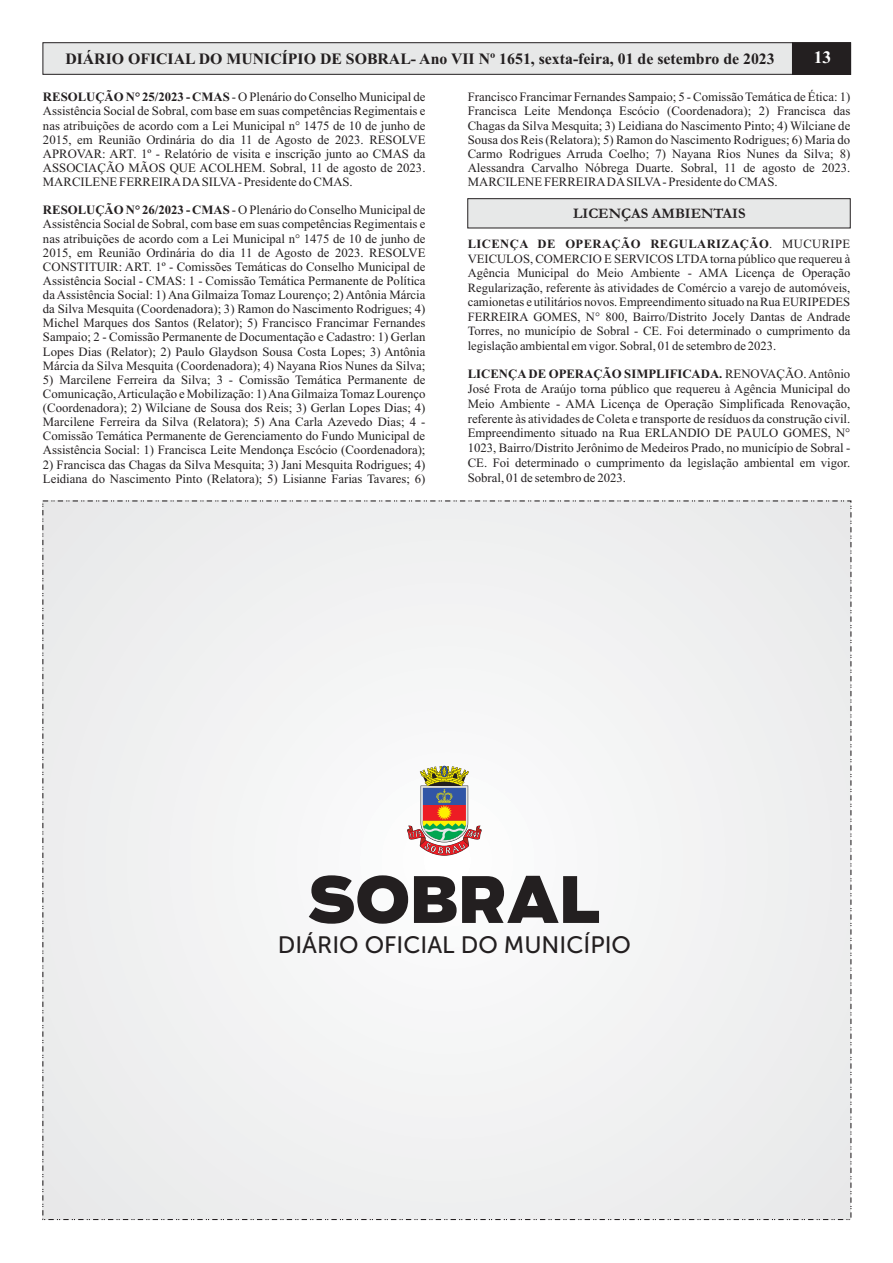
<style>
.page{position:relative;width:893px;height:1263px;background:#fff}
.page>*{position:absolute;margin:0;border:0;box-sizing:border-box;transform-origin:0 0}
.t1{font:900 63.15px "Boomer";color:#231f20}
.t2{font:23.7px "Museo Sans 500";color:#231f20}
.t3{font:700 17.55px "Times New Roman";color:#fff}
.t4{font:700 15.75px "Times New Roman";color:#231f20}
.t5{font:700 14.7px "Garamond";color:#231f20}
.t6{font:12.75px/14.1px "Times New Roman";color:#231f20;text-align:justify}
.t7{font:12.6px/14.5px "Times New Roman";color:#231f20;text-align:justify}
.s1{font-weight:700}
</style>
<div class="page">
<svg style="left:42px;top:42px;width:809px;height:33px;background:#cdcece"></svg>
<hr style="left:792px;top:42px;width:1px;height:32px;background:#231f20">
<svg style="left:467px;top:198px;width:384px;height:30px;background:#dcdcdd"></svg>
<div style="left:43px;top:501px;width:808px;height:718px;background:#f0f1f1"></div>
<img style="left:407px;top:766px;width:75px;height:90px">
<p class="t4" style="left:65px;top:54px;width:711px">DIÁRIO OFICIAL DO MUNICÍPIO DE SOBRAL- Ano VII Nº 1651, sexta-feira, 01 de setembro de 2023</p>
<h3 class="t3" style="left:814px;top:51px;width:19px">13</h3>
<p class="t6" style="left:43px;top:91px;width:384px"><span class="s1">RESOLUÇÃO N° 25/2023 - CMAS</span> - O Plenário do Conselho Municipal de Assistência Social de Sobral, com base em suas competências Regimentais e nas atribuições de acordo com a Lei Municipal n° 1475 de 10 de junho de 2015, em Reunião Ordinária do dia 11 de Agosto de 2023. RESOLVE APROVAR: ART. 1º - Relatório de visita e inscrição junto ao CMAS da ASSOCIAÇÃO MÃOS QUE ACOLHEM. Sobral, 11 de agosto de 2023.<br>MARCILENE FERREIRADASILVA- Presidente do CMAS.</p>
<p class="t6" style="left:43px;top:204px;width:384px"><span class="s1">RESOLUÇÃO N° 26/2023 - CMAS</span> - O Plenário do Conselho Municipal de Assistência Social de Sobral, com base em suas competências Regimentais e nas atribuições de acordo com a Lei Municipal n° 1475 de 10 de junho de 2015, em Reunião Ordinária do dia 11 de Agosto de 2023. RESOLVE CONSTITUIR: ART. 1º - Comissões Temáticas do Conselho Municipal de Assistência Social - CMAS: 1 - Comissão Temática Permanente de Política da Assistência Social: 1) Ana Gilmaiza Tomaz Lourenço; 2) Antônia Márcia da Silva Mesquita (Coordenadora); 3) Ramon do Nascimento Rodrigues; 4)<br>Michel Marques dos Santos (Relator); 5) Francisco Francimar Fernandes Sampaio; 2 - Comissão Permanente de Documentação e Cadastro: 1) Gerlan Lopes Dias (Relator); 2) Paulo Glaydson Sousa Costa Lopes; 3) Antônia Márcia da Silva Mesquita (Coordenadora); 4) Nayana Rios Nunes da Silva;</p>
<p class="t6" style="left:43px;top:374px;width:384px">5) Marcilene Ferreira da Silva; 3 - Comissão Temática Permanente de Comunicação, Articulação e Mobilização: 1) Ana Gilmaiza Tomaz Lourenço (Coordenadora); 2) Wilciane de Sousa dos Reis; 3) Gerlan Lopes Dias; 4)<br>Marcilene Ferreira da Silva (Relatora); 5) Ana Carla Azevedo Dias; 4 - Comissão Temática Permanente de Gerenciamento do Fundo Municipal de Assistência Social: 1) Francisca Leite Mendonça Escócio (Coordenadora);</p>
<p class="t6" style="left:43px;top:458px;width:384px">2) Francisca das Chagas da Silva Mesquita; 3) Jani Mesquita Rodrigues; 4)<br>Leidiana do Nascimento Pinto (Relatora); 5) Lisianne Farias Tavares; 6)</p>
<p class="t6" style="left:468px;top:91px;width:384px">Francisco Francimar Fernandes Sampaio; 5 - Comissão Temática de Ética: 1)<br>Francisca Leite Mendonça Escócio (Coordenadora); 2) Francisca das Chagas da Silva Mesquita; 3) Leidiana do Nascimento Pinto; 4) Wilciane de Sousa dos Reis (Relatora); 5) Ramon do Nascimento Rodrigues; 6) Maria do Carmo Rodrigues Arruda Coelho; 7) Nayana Rios Nunes da Silva; 8)<br>Alessandra Carvalho Nóbrega Duarte. Sobral, 11 de agosto de 2023.<br>MARCILENE FERREIRADASILVA- Presidente do CMAS.</p>
<p class="t5" style="left:573px;top:208px;width:174px">LICENÇAS AMBIENTAIS</p>
<p class="t7" style="left:468px;top:238px;width:384px"><span class="s1">LICENÇA DE OPERAÇÃO REGULARIZAÇÃO</span>. MUCURIPE VEICULOS, COMERCIO E SERVICOS LTDAtorna público que requereu à Agência Municipal do Meio Ambiente - AMA Licença de Operação Regularização, referente às atividades de Comércio a varejo de automóveis, camionetas e utilitários novos. Empreendimento situado na Rua EURIPEDES FERREIRA GOMES, N° 800, Bairro/Distrito Jocely Dantas de Andrade Torres, no município de Sobral - CE. Foi determinado o cumprimento da legislação ambiental em vigor. Sobral, 01 de setembro de 2023.</p>
<p class="t6" style="left:468px;top:368px;width:384px;line-height:14.9px"><span class="s1">LICENÇA DE OPERAÇÃO SIMPLIFICADA.</span> RENOVAÇÃO. Antônio José Frota de Araújo torna público que requereu à Agência Municipal do Meio Ambiente - AMA Licença de Operação Simplificada Renovação, referente às atividades de Coleta e transporte de resíduos da construção civil.<br>Empreendimento situado na Rua ERLANDIO DE PAULO GOMES, N° 1023, Bairro/Distrito Jerônimo de Medeiros Prado, no município de Sobral - CE. Foi determinado o cumprimento da legislação ambiental em vigor.<br>Sobral, 01 de setembro de 2023.</p>
<h1 class="t1" style="left:308px;top:872px;width:293px">SOBRAL</h1>
<h2 class="t2" style="left:278px;top:935px;width:355px">DIÁRIO OFICIAL DO MUNICÍPIO</h2>
</div>
